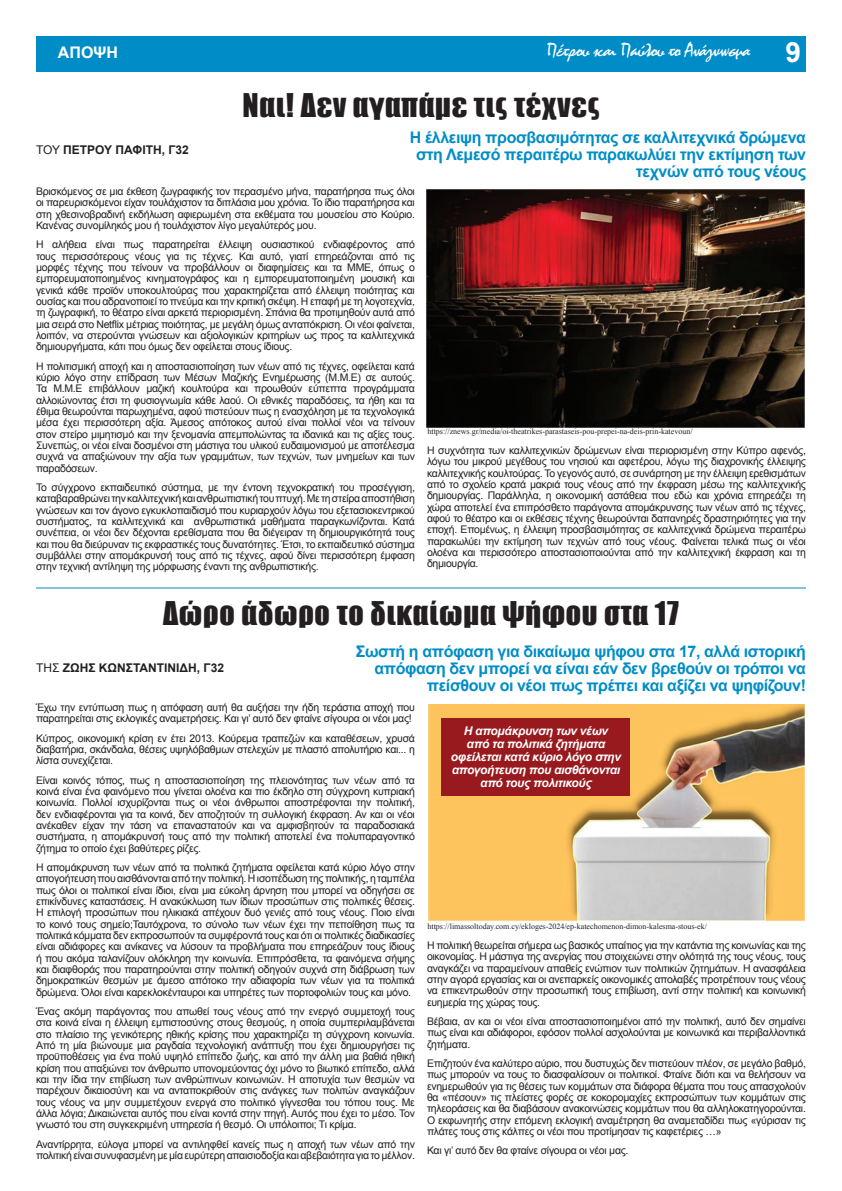
<style>
.page{position:relative;width:842px;height:1191px;background:#fff}
.page>*{position:absolute;margin:0;border:0;box-sizing:border-box;transform-origin:0 0}
.t1{font:30px "Impact";letter-spacing:.025em;color:#231f20}
.t2{font:20px "Mistral";letter-spacing:-.025em;color:#fff}
.t3{font:700 16px/17.3px "Arial";letter-spacing:-.025em;color:#008dc7;text-align:right}
.t4{font:700 16px "Arial";color:#fff}
.t5{font:italic 700 12px/12.9px "Arial";letter-spacing:-.025em;color:#fff;text-align:center}
.t6{font:700 12px "Arial";color:#231f20}
.t7{font:10.5px/11.3px "Arial";letter-spacing:-.025em;color:#231f20;text-align:justify}
.t8{font:8px "Times New Roman";color:#231f20}
.s1{font-family:"Arial";font-weight:700;font-size:28px}
.s2{font-weight:400}
</style>
<div class="page">
<div style="left:36px;top:36px;width:770px;height:35px;background:#008dc7"></div>
<img style="left:426px;top:189px;width:380px;height:239px">
<img style="left:428px;top:704px;width:377px;height:217px">
<div style="left:441px;top:717px;width:188px;height:78px;background:#991a1e"></div>
<hr style="left:36px;top:587px;width:770px;height:1px;background:#008dc7">
<h3 class="t4" style="left:58px;top:41px;width:62px">ΑΠΟΨΗ</h3>
<h2 class="t2" style="left:547px;top:38px;width:256px">Πέτρου και Πaύλου το Ανάγνωσμα <span class="s1">9</span></h2>
<h1 class="t1" style="left:243px;top:82px;width:358px">Ναι! Δεν αγαπάμε τις τέχνες</h1>
<p class="t6" style="left:36px;top:141px;width:154px"><span class="s2">ΤΟΥ</span> ΠΕΤΡΟΥ ΠΑΦΙΤΗ, Γ32</p>
<h3 class="t3" style="left:410px;top:129px;width:398px">Η έλλειψη προσβασιμότητας σε καλλιτεχνικά δρώμενα στη Λεμεσό περαιτέρω παρακωλύει την εκτίμηση των τεχνών από τους νέους</h3>
<p class="t7" style="left:36px;top:186px;width:380px">Βρισκόμενος σε μια έκθεση ζωγραφικής τον περασμένο μήνα, παρατήρησα πως όλοι οι παρευρισκόμενοι είχαν τουλάχιστον τα διπλάσια μου χρόνια. Το ίδιο παρατήρησα και στη χθεσινοβραδινή εκδήλωση αφιερωμένη στα εκθέματα του μουσείου στο Κούριο.<br>Κανένας συνομίληκός μου ή τουλάχιστον λίγο μεγαλύτερός μου.</p>
<p class="t7" style="left:36px;top:239px;width:380px">Η αλήθεια είναι πως παρατηρείται έλλειψη ουσιαστικού ενδιαφέροντος από τους περισσότερους νέους για τις τέχνες. Και αυτό, γιατί επηρεάζονται από τις μορφές τέχνης που τείνουν να προβάλλουν οι διαφημίσεις και τα ΜΜΕ, όπως ο εμπορευματοποιημένος κινηματογράφος και η εμπορευματοποιημένη μουσική και γενικά κάθε προϊόν υποκουλτούρας που χαρακτηρίζεται από έλλειψη ποιότητας και ουσίας και που αδρανοποιεί το πνεύμα και την κριτική σκέψη. Η επαφή με τη λογοτεχνία, τη ζωγραφική, το θέατρο είναι αρκετά περιορισμένη. Σπάνια θα προτιμηθούν αυτά από μια σειρά στο Netflix μέτριας ποιότητας, με μεγάλη όμως ανταπόκριση. Οι νέοι φαίνεται, λοιπόν, να στερούνται γνώσεων και αξιολογικών κριτηρίων ως προς τα καλλιτεχνικά δημιουργήματα, κάτι που όμως δεν οφείλεται στους ίδιους.</p>
<p class="t7" style="left:36px;top:360px;width:380px">Η πολιτισμική αποχή και η αποστασιοποίηση των νέων από τις τέχνες, οφείλεται κατά κύριο λόγο στην επίδραση των Μέσων Μαζικής Ενημέρωσης (Μ.Μ.Ε) σε αυτούς.<br>Τα Μ.Μ.Ε επιβάλλουν μαζική κουλτούρα και προωθούν εύπεπτα προγράμματα αλλοιώνοντας έτσι τη φυσιογνωμία κάθε λαού. Οι εθνικές παραδόσεις, τα ήθη και τα έθιμα θεωρούνται παρωχημένα, αφού πιστεύουν πως η ενασχόληση με τα τεχνολογικά μέσα έχει περισσότερη αξία. Άμεσος απότοκος αυτού είναι πολλοί νέοι να τείνουν στον στείρο μιμητισμό και την ξενομανία απεμπολώντας τα ιδανικά και τις αξίες τους.<br>Συνεπώς, οι νέοι είναι δοσμένοι στη μάστιγα του υλικού ευδαιμονισμού με αποτέλεσμα συχνά να απαξιώνουν την αξία των γραμμάτων, των τεχνών, των μνημείων και των παραδόσεων.</p>
<p class="t7" style="left:36px;top:481px;width:380px">Το σύγχρονο εκπαιδευτικό σύστημα, με την έντονη τεχνοκρατική του προσέγγιση, καταβαραθρώνει την καλλιτεχνική και ανθρωπιστική του πτυχή. Με τη στείρα αποστήθιση γνώσεων και τον άγονο εγκυκλοπαιδισμό που κυριαρχούν λόγω του εξετασιοκεντρικού συστήματος, τα καλλιτεχνικά και ανθρωπιστικά μαθήματα παραγκωνίζονται. Κατά συνέπεια, οι νέοι δεν δέχονται ερεθίσματα που θα διέγειραν τη δημιουργικότητά τους και που θα διεύρυναν τις εκφραστικές τους δυνατότητες. Έτσι, το εκπαιδευτικό σύστημα συμβάλλει στην απομάκρυνσή τους από τις τέχνες, αφού δίνει περισσότερη έμφαση στην τεχνική αντίληψη της μόρφωσης έναντι της ανθρωπιστικής.</p>
<p class="t8" style="left:427px;top:426px;width:267px">https://znews.gr/media/oi-theatrikes-parastaseis-pou-prepei-na-deis-prin-katevoun/</p>
<p class="t7" style="left:427px;top:444px;width:380px">Η συχνότητα των καλλιτεχνικών δρώμενων είναι περιορισμένη στην Κύπρο αφενός, λόγω του μικρού μεγέθους του νησιού και αφετέρου, λόγω της διαχρονικής έλλειψης καλλιτεχνικής κουλτούρας. Το γεγονός αυτό, σε συνάρτηση με την έλλειψη ερεθισμάτων από το σχολείο κρατά μακριά τους νέους από την έκφραση μέσω της καλλιτεχνικής δημιουργίας. Παράλληλα, η οικονομική αστάθεια που εδώ και χρόνια επηρεάζει τη χώρα αποτελεί ένα επιπρόσθετο παράγοντα απομάκρυνσης των νέων από τις τέχνες, αφού το θέατρο και οι εκθέσεις τέχνης θεωρούνται δαπανηρές δραστηριότητες για την εποχή. Επομένως, η έλλειψη προσβασιμότητας σε καλλιτεχνικά δρώμενα περαιτέρω παρακωλύει την εκτίμηση των τεχνών από τους νέους. Φαίνεται τελικά πως οι νέοι ολοένα και περισσότερο αποστασιοποιούνται από την καλλιτεχνική έκφραση και τη δημιουργία.</p>
<h1 class="t1" style="left:163px;top:590px;width:517px">Δώρο άδωρο το δικαίωμα ψήφου στα 17</h1>
<h3 class="t3" style="left:356px;top:642px;width:452px">Σωστή η απόφαση για δικαίωμα ψήφου στα 17, αλλά ιστορική απόφαση δεν μπορεί να είναι εάν δεν βρεθούν οι τρόποι να πείσθουν οι νέοι πως πρέπει και αξίζει να ψηφίζουν!</h3>
<p class="t5" style="left:451px;top:724px;width:172px">Η απομάκρυνση των νέων από τα πολιτικά ζητήματα οφείλεται κατά κύριο λόγο στην απογοήτευση που αισθάνονται από τους πολιτικούς</p>
<p class="t6" style="left:36px;top:659px;width:190px"><span class="s2">ΤΗΣ</span> ΖΩΗΣ ΚΩΝΣΤΑΝΤΙΝΙΔΗ, Γ32</p>
<p class="t7" style="left:36px;top:701px;width:380px">Έχω την εντύπωση πως η απόφαση αυτή θα αυξήσει την ήδη τεράστια αποχή που παρατηρείται στις εκλογικές αναμετρήσεις. Και γι’ αυτό δεν φταίνε σίγουρα οι νέοι μας!</p>
<p class="t7" style="left:36px;top:732px;width:380px">Κύπρος, οικονομική κρίση εν έτει 2013. Κούρεμα τραπεζών και καταθέσεων, χρυσά διαβατήρια, σκάνδαλα, θέσεις υψηλόβαθμων στελεχών με πλαστό απολυτήριο και... η λίστα συνεχίζεται.</p>
<p class="t7" style="left:36px;top:774px;width:380px">Είναι κοινός τόπος, πως η αποστασιοποίηση της πλειονότητας των νέων από τα κοινά είναι ένα φαινόμενο που γίνεται ολοένα και πιο έκδηλο στη σύγχρονη κυπριακή κοινωνία. Πολλοί ισχυρίζονται πως οι νέοι άνθρωποι αποστρέφονται την πολιτική, δεν ενδιαφέρονται για τα κοινά, δεν αποζητούν τη συλλογική έκφραση. Αν και οι νέοι ανέκαθεν είχαν την τάση να επαναστατούν και να αμφισβητούν τα παραδοσιακά συστήματα, η απομάκρυνσή τους από την πολιτική αποτελεί ένα πολυπαραγοντικό ζήτημα το οποίο έχει βαθύτερες ρίζες.</p>
<p class="t7" style="left:36px;top:861px;width:380px">Η απομάκρυνση των νέων από τα πολιτικά ζητήματα οφείλεται κατά κύριο λόγο στην απογοήτευση που αισθάνονται από την πολιτική. Η ισοπέδωση της πολιτικής, η ταμπέλα πως όλοι οι πολιτικοί είναι ίδιοι, είναι μια εύκολη άρνηση που μπορεί να οδηγήσει σε επικίνδυνες καταστάσεις. Η ανακύκλωση των ίδιων προσώπων στις πολιτικές θέσεις.<br>Η επιλογή προσώπων που ηλικιακά απέχουν δυό γενιές από τους νέους. Ποιο είναι το κοινό τους σημείο;Ταυτόχρονα, το σύνολο των νέων έχει την πεποίθηση πως τα πολιτικά κόμματα δεν εκπροσωπούν τα συμφέροντά τους και ότι οι πολιτικές διαδικασίες είναι αδιάφορες και ανίκανες να λύσουν τα προβλήματα που επηρεάζουν τους ίδιους ή που ακόμα ταλανίζουν ολόκληρη την κοινωνία. Επιπρόσθετα, τα φαινόμενα σήψης και διαφθοράς που παρατηρούνται στην πολιτική οδηγούν συχνά στη διάβρωση των δημοκρατικών θεσμών με άμεσο απότοκο την αδιαφορία των νέων για τα πολιτικά δρώμενα. Όλοι είναι καρεκλοκένταυροι και υπηρέτες των πορτοφολιών τους και μόνο.</p>
<p class="t7" style="left:36px;top:1005px;width:380px">Ένας ακόμη παράγοντας που απωθεί τους νέους από την ενεργό συμμετοχή τους στα κοινά είναι η έλλειψη εμπιστοσύνης στους θεσμούς, η οποία συμπεριλαμβάνεται στο πλαίσιο της γενικότερης ηθικής κρίσης που χαρακτηρίζει τη σύγχρονη κοινωνία.<br>Από τη μία βιώνουμε μια ραγδαία τεχνολογική ανάπτυξη που έχει δημιουργήσει τις προϋποθέσεις για ένα πολύ υψηλό επίπεδο ζωής, και από την άλλη μια βαθιά ηθική κρίση που απαξιώνει τον άνθρωπο υπονομεύοντας όχι μόνο το βιωτικό επίπεδο, αλλά και την ίδια την επιβίωση των ανθρώπινων κοινωνιών. Η αποτυχία των θεσμών να παρέχουν δικαιοσύνη και να ανταποκριθούν στις ανάγκες των πολιτών αναγκάζουν τους νέους να μην συμμετέχουν ενεργά στο πολιτικό γίγνεσθαι του τόπου τους. Με άλλα λόγια; Δικαιώνεται αυτός που είναι κοντά στην πηγή. Αυτός που έχει το μέσο. Τον γνωστό του στη συγκεκριμένη υπηρεσία ή θεσμό. Οι υπόλοιποι; Τι κρίμα.</p>
<p class="t7" style="left:36px;top:1138px;width:380px">Αναντίρρητα, εύλογα μπορεί να αντιληφθεί κανείς πως η αποχή των νέων από την πολιτική είναι συνυφασμένη με μία ευρύτερη απαισιοδοξία και αβεβαιότητα για το μέλλον.</p>
<p class="t8" style="left:427px;top:920px;width:281px">https://limassoltoday.com.cy/ekloges-2024/ep-katechomenon-dimon-kalesma-stous-ek/</p>
<p class="t7" style="left:427px;top:939px;width:380px">Η πολιτική θεωρείται σήμερα ως βασικός υπαίτιος για την κατάντια της κοινωνίας και της οικονομίας. Η μάστιγα της ανεργίας που στοιχειώνει στην ολότητά της τους νέους, τους αναγκάζει να παραμείνουν απαθείς ενώπιον των πολιτικών ζητημάτων. Η ανασφάλεια στην αγορά εργασίας και οι ανεπαρκείς οικονομικές απολαβές προτρέπουν τους νέους να επικεντρωθούν στην προσωπική τους επιβίωση, αντί στην πολιτική και κοινωνική ευημερία της χώρας τους.</p>
<p class="t7" style="left:427px;top:1015px;width:380px">Βέβαια, αν και οι νέοι είναι αποστασιοποιημένοι από την πολιτική, αυτό δεν σημαίνει πως είναι και αδιάφοροι, εφόσον πολλοί ασχολούνται με κοινωνικά και περιβαλλοντικά ζητήματα.</p>
<p class="t7" style="left:427px;top:1057px;width:380px">Επιζητούν ένα καλύτερο αύριο, που δυστυχώς δεν πιστεύουν πλέον, σε μεγάλο βαθμό, πως μπορούν να τους το διασφαλίσουν οι πολιτικοί. Φταίνε διότι και να θελήσουν να ενημερωθούν για τις θέσεις των κομμάτων στα διάφορα θέματα που τους απασχολούν θα «πέσουν» τις πλείστες φορές σε κοκορομαχίες εκπροσώπων των κομμάτων στις τηλεοράσεις και θα διαβάσουν ανακοινώσεις κομμάτων που θα αλληλοκατηγορούνται.<br>Ο εκφωνητής στην επόμενη εκλογική αναμέτρηση θα αναμεταδίδει πως «γύρισαν τις πλάτες τους στις κάλπες οι νέοι που προτίμησαν τις καφετέριες …»</p>
<p class="t7" style="left:427px;top:1144px;width:203px">Και γι’ αυτό δεν θα φταίνε σίγουρα οι νέοι μας.</p>
</div>
